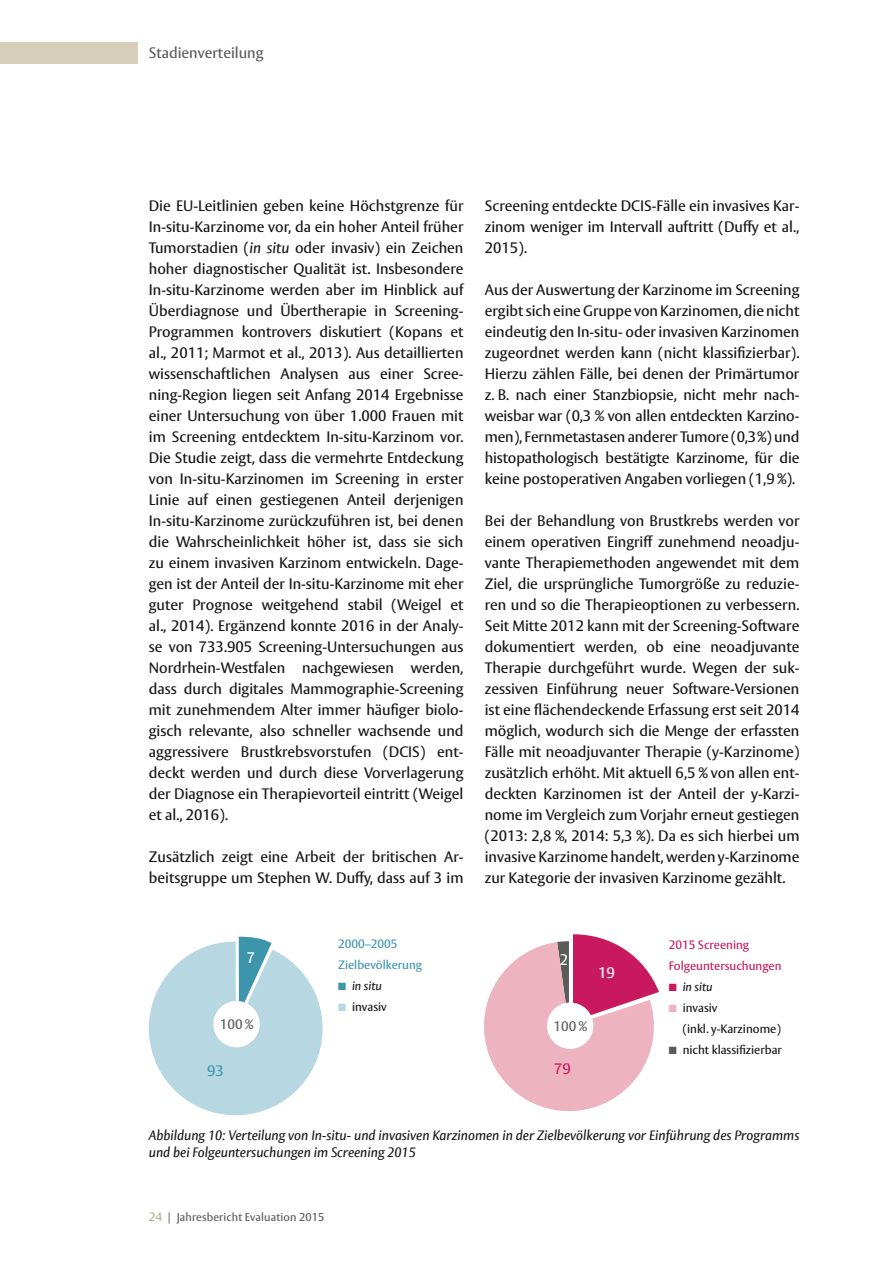
<style>
.page{position:relative;width:893px;height:1263px;background:#fff}
.page>*{position:absolute;margin:0;border:0;box-sizing:border-box;transform-origin:0 0}
.t1{font:500 15.15px "Vesta Pro";color:#fff}
.t2{font:500 15px/21px "Vesta Pro";color:#151616;text-align:justify}
.t3{font:500 15px "Vesta Pro";color:#5b5b5b}
.t4{font:500 15px "Vesta Pro";color:#3d95ac}
.t5{font:500 15px "Vesta Pro";color:#c8195e}
.t6{font:500 13.65px "Vesta Pro";color:#5b5b5b}
.t7{font:italic 500 13.5px/16.5px "Vesta Pro";color:#151616}
.t8{font:500 12px/21px "Vesta Pro";color:#151616}
.t9{font:500 12px/21px "Vesta Pro";color:#c8195e}
.t10{font:500 12px/21px "Vesta Pro";color:#3d95ac}
.t11{font:italic 500 12px "Vesta Pro";color:#151616}
.t12{font:500 11.25px "Vesta Pro";letter-spacing:.01em;color:#5b5b5b}
.s1{font-style:italic}
.s2{color:#3d95ac}
.s3{color:#b7d7e2}
.s4{color:#c8195e}
.s5{color:#eeb3c0}
.s6{color:#5b5b5b}
.s7{font-size:12px;color:#b8ac90}
</style>
<div class="page">
<div style="left:0;top:43px;width:138px;height:21px;background:#d6cebb"></div>
<svg style="left:484px;top:934px;width:175px;height:177px"></svg>
<svg style="left:148px;top:937px;width:175px;height:179px"></svg>
<div style="left:213px;top:1001px;width:47px;height:46px;background:#fff;border-radius:50%"></div>
<div style="left:547px;top:1002px;width:46px;height:47px;background:#fff;border-radius:50%"></div>
<p class="t3" style="left:149px;top:44px;width:116px">Stadienverteilung</p>
<p class="t2" style="left:149px;top:194px;width:316px">Die EU-Leitlinien geben keine Höchstgrenze für In-situ-Karzinome vor, da ein hoher Anteil früher Tumorstadien (<span class="s1">in situ</span> oder invasiv) ein Zeichen hoher diagnostischer Qualität ist. Insbesondere In-situ-Karzinome werden aber im Hinblick auf Überdiagnose und Übertherapie in Screening-Programmen kontrovers diskutiert (Kopans et al., 2011; Marmot et al., 2013). Aus detaillierten wissenschaftlichen Analysen aus einer Scree&shy;ning-Region liegen seit Anfang 2014 Ergebnisse einer Untersuchung von über 1.000 Frauen mit im Screening entdecktem In-situ-Karzinom vor.<br>Die Studie zeigt, dass die vermehrte Entdeckung von In-situ-Karzinomen im Screening in erster Linie auf einen gestiegenen Anteil derjenigen In-situ-Karzinome zurückzuführen ist, bei denen die Wahrscheinlichkeit höher ist, dass sie sich zu einem invasiven Karzinom entwickeln. Dage&shy;gen ist der Anteil der In-situ-Karzinome mit eher guter Prognose weitgehend stabil (Weigel et al., 2014). Ergänzend konnte 2016 in der Analy&shy;se von 733.905 Screening-Untersuchungen aus Nordrhein-Westfalen nachgewiesen werden, dass durch digitales Mammographie-Screening mit zunehmendem Alter immer häufiger biolo&shy;gisch relevante, also schneller wachsende und aggressivere Brustkrebsvorstufen (DCIS) ent&shy;deckt werden und durch diese Vorverlagerung der Diagnose ein Therapievorteil eintritt (Weigel et al., 2016).</p>
<p class="t2" style="left:149px;top:845px;width:316px">Zusätzlich zeigt eine Arbeit der britischen Ar&shy;beitsgruppe um Stephen W. Duffy, dass auf 3 im</p>
<p class="t2" style="left:485px;top:194px;width:316px">Screening entdeckte DCIS-Fälle ein invasives Kar&shy;zinom weniger im Intervall auftritt (Duffy et al., 2015).</p>
<p class="t2" style="left:485px;top:278px;width:316px">Aus der Auswertung der Karzinome im Screening ergibt sich eine Gruppe von Karzinomen, die nicht eindeutig den In-situ- oder invasiven Karzinomen zugeordnet werden kann (nicht klassifizierbar).<br>Hierzu zählen Fälle, bei denen der Primärtumor z. B. nach einer Stanzbiopsie, nicht mehr nach&shy;weisbar war (0,3 % von allen entdeckten Karzino&shy;men), Fernmetastasen anderer Tumore (0,3%) und histopathologisch bestätigte Karzinome, für die keine postoperativen Angaben vorliegen (1,9 %).</p>
<p class="t2" style="left:485px;top:509px;width:316px">Bei der Behandlung von Brustkrebs werden vor einem operativen Eingriff zunehmend neoadju&shy;vante Therapiemethoden angewendet mit dem Ziel, die ursprüngliche Tumorgröße zu reduzie&shy;ren und so die Therapieoptionen zu verbessern.<br>Seit Mitte 2012 kann mit der Screening-Software dokumentiert werden, ob eine neoadjuvante Therapie durchgeführt wurde. Wegen der suk&shy;zessiven Einführung neuer Software-Versionen ist eine flächendeckende Erfassung erst seit 2014 möglich, wodurch sich die Menge der erfassten Fälle mit neoadjuvanter Therapie (y-Karzinome) zusätzlich erhöht. Mit aktuell 6,5 % von allen ent&shy;deckten Karzinomen ist der Anteil der y-Karzi&shy;nome im Vergleich zum Vorjahr erneut gestiegen (2013: 2,8 %, 2014: 5,3 %). Da es sich hierbei um invasive Karzinome handelt, werden y-Karzinome zur Kategorie der invasiven Karzinome gezählt.</p>
<p class="t1" style="left:247px;top:948px;width:10px">7</p>
<p class="t10" style="left:338px;top:933px;width:86px">2000–2005<br>Zielbevölkerung</p>
<p class="t11" style="left:338px;top:978px;width:45px"><span class="s2">■</span> in situ</p>
<p class="t8" style="left:338px;top:996px;width:50px"><span class="s3">■</span> invasiv</p>
<p class="t1" style="left:560px;top:951px;width:10px">2</p>
<p class="t6" style="left:220px;top:1016px;width:35px">100 %</p>
<p class="t6" style="left:554px;top:1017px;width:35px">100 %</p>
<p class="t1" style="left:598px;top:963px;width:18px">19</p>
<p class="t4" style="left:207px;top:1061px;width:18px">93</p>
<p class="t5" style="left:554px;top:1060px;width:18px">79</p>
<p class="t9" style="left:669px;top:933px;width:114px">2015 Screening<br>Folgeuntersuchungen</p>
<p class="t11" style="left:669px;top:979px;width:45px"><span class="s4">■</span> in situ</p>
<p class="t8" style="left:683px;top:996px;width:100px;text-indent:-14px"><span class="s5">■</span> invasiv<br>(inkl. y-Karzinome)</p>
<p class="t8" style="left:669px;top:1038px;width:115px"><span class="s6">■</span> nicht klassifizierbar</p>
<p class="t7" style="left:149px;top:1127px;width:652px">Abbildung 10: Verteilung von In-situ- und invasiven Karzinomen in der Zielbevölkerung vor Einführung des Programms und bei Folgeuntersuchungen im Screening 2015</p>
<p class="t12" style="left:149px;top:1210px;width:177px"><span class="s7">24</span> | Jahresbericht Evaluation 2015</p>
</div>
